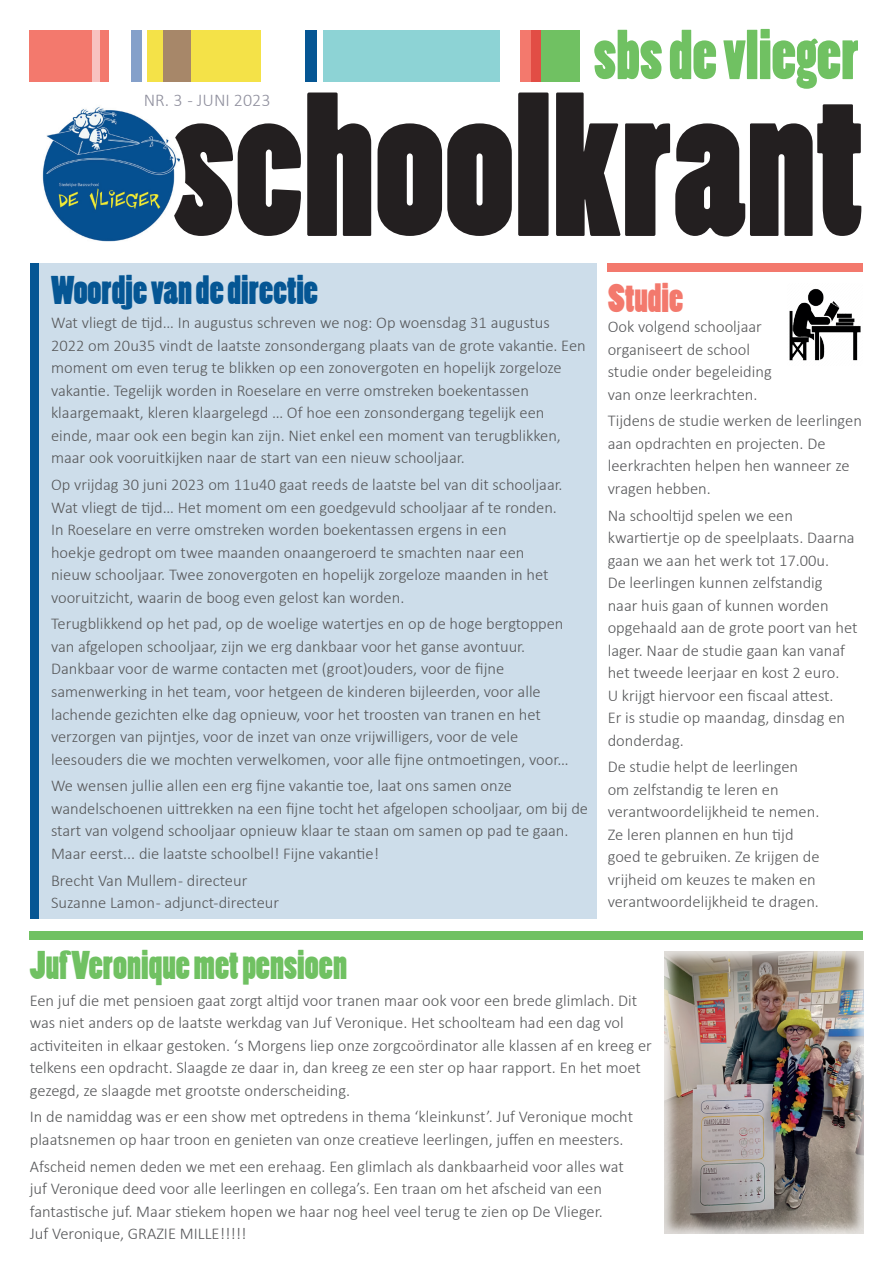
<style>
.page{position:relative;width:893px;height:1263px;background:#fff}
.page>*{position:absolute;margin:0;border:0;box-sizing:border-box;transform-origin:0 0}
.t1{font:187.5px "Poplar Std";color:#231f20}
.t2{font:64.5px "Poplar Std";color:#70c162}
.t3{font:37.5px "Poplar Std";color:#70c162}
.t4{font:37.5px "Poplar Std";color:#055694}
.t5{font:37.5px "Poplar Std";color:#f3796d}
.t6{font:300 18px "Calibri";color:#90909e}
.t7{font:300 16.5px/22.5px "Calibri";color:#57585a}
</style>
<div class="page">
<img style="left:42px;top:106px;width:139px;height:136px">
<div style="left:30px;top:30px;width:79px;height:51px;background:#f3796d"></div>
<div style="left:92px;top:30px;width:8px;height:51px;background:#f8c2c0"></div>
<div style="left:131px;top:30px;width:10px;height:51px;background:#84a0ca"></div>
<div style="left:147px;top:30px;width:114px;height:51px;background:#f4e248"></div>
<div style="left:164px;top:30px;width:27px;height:51px;background:#a78769"></div>
<div style="left:520px;top:30px;width:11px;height:51px;background:#f3796d"></div>
<div style="left:323px;top:30px;width:177px;height:51px;background:#8dd3d5"></div>
<div style="left:305px;top:30px;width:12px;height:51px;background:#055694"></div>
<div style="left:531px;top:30px;width:10px;height:51px;background:#e24d45"></div>
<div style="left:541px;top:30px;width:39px;height:51px;background:#70c162"></div>
<div style="left:30px;top:264px;width:567px;height:655px;background:#cdddea"></div>
<div style="left:30px;top:264px;width:8px;height:655px;background:#055694"></div>
<div style="left:30px;top:931px;width:833px;height:8px;background:#70c162"></div>
<div style="left:663px;top:951px;width:203px;height:284px;background:#fff;opacity:.75"></div>
<div style="left:608px;top:264px;width:255px;height:8px;background:#f3796d"></div>
<img style="left:789px;top:288px;width:72px;height:73px">
<h2 class="t2" style="left:594px;top:20px;width:267px">sbs de vlieger</h2>
<h1 class="t1" style="left:169px;top:64px;width:695px">schoolkrant</h1>
<p class="t6" style="left:144px;top:89px;width:128px">NR. 3 - JUNI 2023</p>
<h3 class="t4" style="left:51px;top:269px;width:269px">Woordje van de directie</h3>
<p class="t7" style="left:51px;top:311px;width:536px">Wat vliegt de tijd… In augustus schreven we nog: Op woensdag 31 augustus 2022 om 20u35 vindt de laatste zonsondergang plaats van de grote vakantie. Een moment om even terug te blikken op een zonovergoten en hopelijk zorgeloze vakantie. Tegelijk worden in Roeselare en verre omstreken boekentassen klaargemaakt, kleren klaargelegd … Of hoe een zonsondergang tegelijk een einde, maar ook een begin kan zijn. Niet enkel een moment van terugblikken, maar ook vooruitkijken naar de start van een nieuw schooljaar.</p>
<p class="t7" style="left:51px;top:473px;width:513px">Op vrijdag 30 juni 2023 om 11u40 gaat reeds de laatste bel van dit schooljaar.<br>Wat vliegt de tijd… Het moment om een goedgevuld schooljaar af te ronden.<br>In Roeselare en verre omstreken worden boekentassen ergens in een<br>hoekje gedropt om twee maanden onaangeroerd te smachten naar een nieuw schooljaar. Twee zonovergoten en hopelijk zorgeloze maanden in het vooruitzicht, waarin de boog even gelost kan worden.</p>
<p class="t7" style="left:51px;top:613px;width:519px">Terugblikkend op het pad, op de woelige watertjes en op de hoge bergtoppen van afgelopen schooljaar, zijn we erg dankbaar voor het ganse avontuur.<br>Dankbaar voor de warme contacten met (groot)ouders, voor de fijne samenwerking in het team, voor hetgeen de kinderen bijleerden, voor alle lachende gezichten elke dag opnieuw, voor het troosten van tranen en het verzorgen van pijntjes, voor de inzet van onze vrijwilligers, voor de vele leesouders die we mochten verwelkomen, voor alle fijne ontmoetingen, voor…</p>
<p class="t7" style="left:51px;top:774px;width:539px">We wensen jullie allen een erg fijne vakantie toe, laat ons samen onze wandelschoenen uittrekken na een fijne tocht het afgelopen schooljaar, om bij de start van volgend schooljaar opnieuw klaar te staan om samen op pad te gaan.<br>Maar eerst... die laatste schoolbel! Fijne vakantie!</p>
<p class="t7" style="left:51px;top:869px;width:230px">Brecht Van Mullem - directeur<br>Suzanne Lamon - adjunct-directeur</p>
<h3 class="t5" style="left:608px;top:278px;width:77px">Studie</h3>
<p class="t7" style="left:608px;top:315px;width:166px">Ook volgend schooljaar organiseert de school studie onder begeleiding van onze leerkrachten.</p>
<p class="t7" style="left:608px;top:409px;width:256px">Tijdens de studie werken de leerlingen aan opdrachten en projecten. De leerkrachten helpen hen wanneer ze vragen hebben.</p>
<p class="t7" style="left:608px;top:504px;width:251px">Na schooltijd spelen we een kwartiertje op de speelplaats. Daarna gaan we aan het werk tot 17.00u.<br>De leerlingen kunnen zelfstandig<br>naar huis gaan of kunnen worden opgehaald aan de grote poort van het lager. Naar de studie gaan kan vanaf het tweede leerjaar en kost 2 euro.<br>U krijgt hiervoor een fiscaal attest.<br>Er is studie op maandag, dinsdag en donderdag.</p>
<p class="t7" style="left:608px;top:755px;width:213px">De studie helpt de leerlingen om zelfstandig te leren en verantwoordelijkheid te nemen.<br>Ze leren plannen en hun tijd goed te gebruiken. Ze krijgen de vrijheid om keuzes te maken en verantwoordelijkheid te dragen.</p>
<h3 class="t3" style="left:30px;top:944px;width:319px">Juf Veronique met pensioen</h3>
<p class="t7" style="left:30px;top:989px;width:624px">Een juf die met pensioen gaat zorgt altijd voor tranen maar ook voor een brede glimlach. Dit was niet anders op de laatste werkdag van Juf Veronique. Het schoolteam had een dag vol activiteiten in elkaar gestoken. ‘s Morgens liep onze zorgcoördinator alle klassen af en kreeg er telkens een opdracht. Slaagde ze daar in, dan kreeg ze een ster op haar rapport. En het moet gezegd, ze slaagde met grootste onderscheiding.</p>
<p class="t7" style="left:30px;top:1105px;width:605px">In de namiddag was er een show met optredens in thema ‘kleinkunst’. Juf Veronique mocht plaatsnemen op haar troon en genieten van onze creatieve leerlingen, juffen en meesters.</p>
<p class="t7" style="left:30px;top:1155px;width:596px">Afscheid nemen deden we met een erehaag. Een glimlach als dankbaarheid voor alles wat juf Veronique deed voor alle leerlingen en collega’s. Een traan om het afscheid van een fantastische juf. Maar stiekem hopen we haar nog heel veel terug te zien op De Vlieger.<br>Juf Veronique, GRAZIE MILLE!!!!!</p>
</div>
